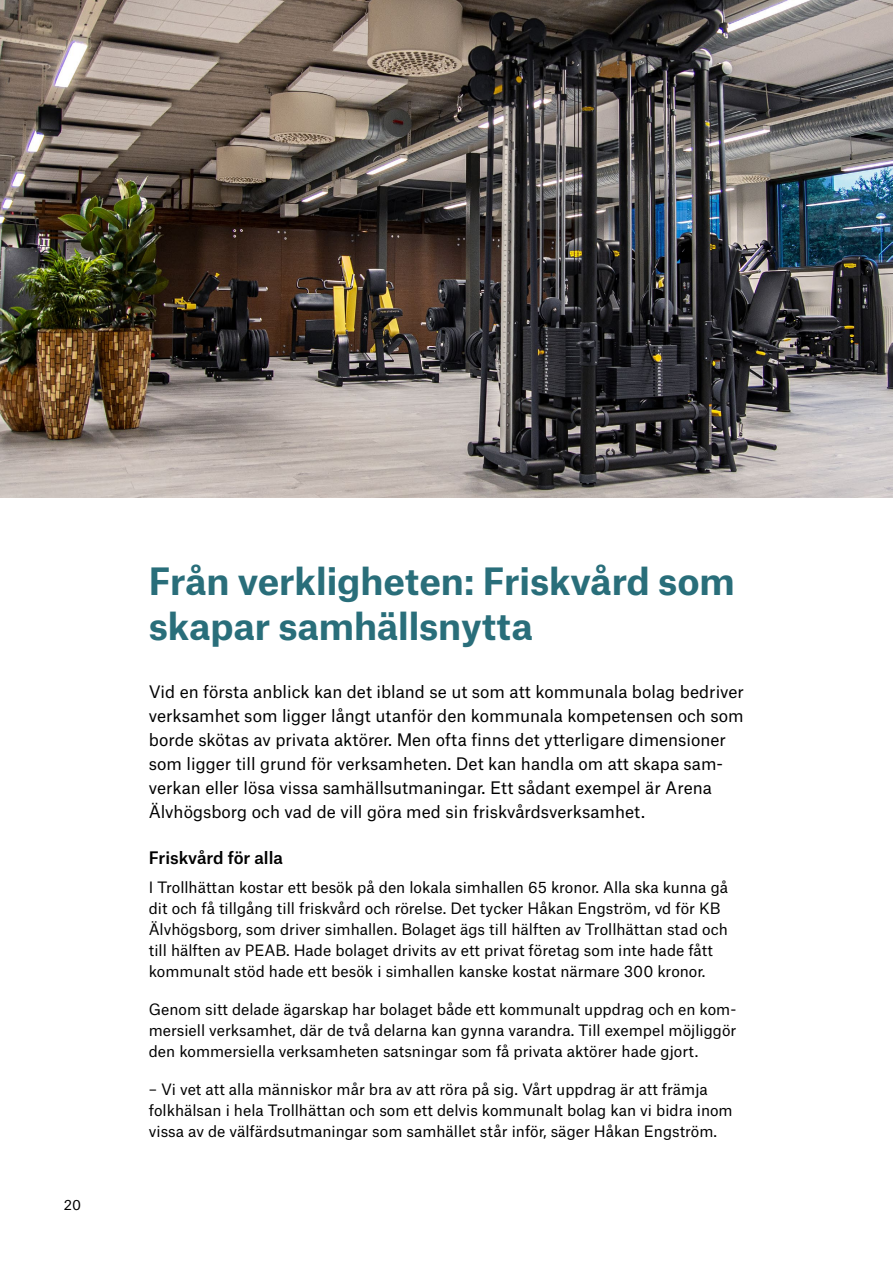
<style>
.page{position:relative;width:893px;height:1263px;background:#fff}
.page>*{position:absolute;margin:0;border:0;box-sizing:border-box;transform-origin:0 0}
.t1{font:700 36px/45px "Atlas Grotesk";color:#296e7a}
.Ingress{font:16.5px/24px "Atlas Grotesk";color:#000001}
.t2{font:500 16.5px "Atlas Grotesk";color:#000001}
.t3{font:15px/21px "Atlas Grotesk";color:#000001}
.t4{font:13.5px "Atlas Grotesk";color:#000001}
</style>
<div class="page">
<img style="left:0;top:0;width:893px;height:497px">
<p class="t4" style="left:64px;top:1194px;width:19px">20</p>
<h1 class="t1" style="left:149px;top:555px;width:587px">Från verkligheten: Friskvård som skapar samhällsnytta</h1>
<p class="Ingress" style="left:149px;top:678px;width:597px">Vid en första anblick kan det ibland se ut som att kommunala bolag bedriver verksamhet som ligger långt utanför den kommunala kompetensen och som borde skötas av privata aktörer. Men ofta finns det ytterligare dimensioner som ligger till grund för verksamheten. Det kan handla om att skapa sam&shy;verkan eller lösa vissa samhällsutmaningar. Ett sådant exempel är Arena Älvhögsborg och vad de vill göra med sin friskvårdsverksamhet.</p>
<h2 class="t2" style="left:149px;top:844px;width:136px">Friskvård för alla</h2>
<p class="t3" style="left:149px;top:875px;width:581px">I Trollhättan kostar ett besök på den lokala simhallen 65 kronor. Alla ska kunna gå dit och få tillgång till friskvård och rörelse. Det tycker Håkan Engström, vd för KB Älvhögsborg, som driver simhallen. Bolaget ägs till hälften av Trollhättan stad och till hälften av PEAB. Hade bolaget drivits av ett privat företag som inte hade fått kommunalt stöd hade ett besök i simhallen kanske kostat närmare 300 kronor.</p>
<p class="t3" style="left:149px;top:997px;width:589px;text-align:justify">Genom sitt delade ägarskap har bolaget både ett kommunalt uppdrag och en kom&shy;mersiell verksamhet, där de två delarna kan gynna varandra. Till exempel möjliggör den kommersiella verksamheten satsningar som få privata aktörer hade gjort.</p>
<p class="t3" style="left:149px;top:1077px;width:585px">– Vi vet att alla människor mår bra av att röra på sig. Vårt uppdrag är att främja folkhälsan i hela Trollhättan och som ett delvis kommunalt bolag kan vi bidra inom vissa av de välfärdsutmaningar som samhället står inför, säger Håkan Engström.</p>
</div>
